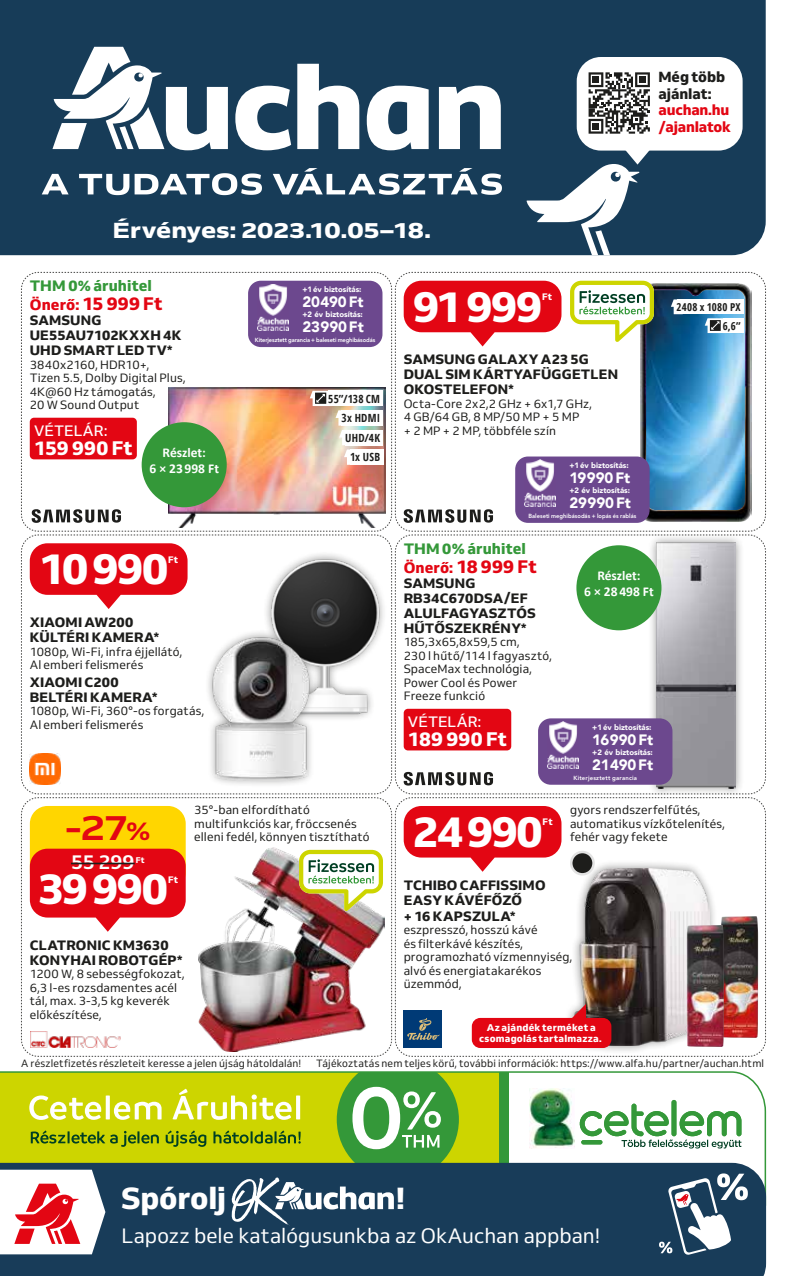
<style>
.page{position:relative;width:787px;height:1276px;background:#fff}
.page>*{position:absolute;margin:0;border:0;box-sizing:border-box;transform-origin:0 0}
.t1{font:800 42.9px "Venn";letter-spacing:-.04em;color:#fff}
.t2{font:700 34.65px "Venn Semi Ex";color:#e30613}
.t3{font:800 30.3px "Venn";color:#fff}
.t4{font:21.6px "Venn Semi Ex X Bold";letter-spacing:-.015em;color:#fff}
.t5{font:20.55px "Venn";color:#fff}
.t6{font:700 19.8px "Venn";color:#fff}
.t7{font:800 19.5px "Venn";letter-spacing:.005em;color:#fff}
.t8{font:800 18px "Venn";letter-spacing:.005em;color:#e30613}
.t9{font:900 15px/24.9px "Avenir";letter-spacing:-.005em;color:#fff}
.t10{font:800 15px "Venn";letter-spacing:.01em;color:#349839}
.t11{font:500 15px "Venn";letter-spacing:.01em;color:#fff}
.t12{font:800 14.55px/16.6px "Venn";letter-spacing:-.01em;color:#e30613}
.t13{font:800 14.55px/16.6px "Venn";color:#1d1d1b}
.t14{font:800 13.5px/15px "Venn";letter-spacing:.015em;color:#1d1d1b}
.t15{font:700 13.5px/16.2px "Calibri";color:#fff;text-align:center}
.t16{font:12px/13.5px "Venn";letter-spacing:.01em;color:#1d1d1b}
.t17{font:700 condensed 11.25px "Open Sans";letter-spacing:.02em;color:#1d1d1b}
.t18{font:700 condensed 10.8px/18.9px "Open Sans";letter-spacing:.025em;color:#1d1d1b;text-align:right}
.t19{font:10.5px "Venn";letter-spacing:.015em;color:#1d1d1b}
.t20{font:800 9.75px/10.5px "Venn";letter-spacing:.025em;color:#fff;text-align:center}
.t21{font:800 9.3px "Venn";letter-spacing:.015em;color:#fff}
.t22{font:800 8.25px "Venn";color:#fff}
.t23{font:900 7.8px "Avenir";color:#fff}
.t24{font:800 6px "Avenir";letter-spacing:-.02em;color:#fff;scale:.96 1}
.t25{font:800 6px "Avenir";letter-spacing:.005em;color:#fff;scale:.96 1}
.t26{font:800 6px "Avenir";letter-spacing:.03em;color:#fff}
.s1{font-size:15px}
.s2{font-size:25.35px}
</style>
<div class="page">
<svg style="left:0;top:1071px;width:766px;height:91px"></svg>
<div style="left:0;top:0;width:765px;height:255px;background:#173c58"></div>
<svg style="left:297px;top:64px;width:62px;height:85px"></svg>
<svg style="left:367px;top:86px;width:61px;height:64px"></svg>
<svg style="left:439px;top:86px;width:62px;height:63px"></svg>
<svg style="left:235px;top:86px;width:56px;height:64px"></svg>
<svg style="left:52px;top:47px;width:176px;height:103px"></svg>
<svg style="left:42px;top:174px;width:27px;height:20px"></svg>
<svg style="left:79px;top:174px;width:50px;height:21px"></svg>
<svg style="left:135px;top:173px;width:127px;height:22px"></svg>
<svg style="left:273px;top:168px;width:229px;height:27px"></svg>
<div style="left:576px;top:57px;width:166px;height:94px;background:#fff;border-radius:24px"></div>
<svg style="left:526px;top:146px;width:127px;height:109px"></svg>
<svg style="left:588px;top:72px;width:62px;height:62px"></svg>
<div style="left:0;top:1162px;width:766px;height:114px;background:#183c59"></div>
<svg style="left:0;top:1169px;width:105px;height:85px"></svg>
<svg style="left:659px;top:1173px;width:88px;height:94px"></svg>
<svg style="left:231px;top:1177px;width:163px;height:48px"></svg>
<img style="left:21px;top:272px;width:745px;height:785px">
<div style="left:142px;top:422px;width:85px;height:85px;background:#349839;border-radius:50%"></div>
<div style="left:576px;top:545px;width:85px;height:85px;background:#349839;border-radius:50%"></div>
<p class="t13" style="left:658px;top:68px;width:68px">Még több ajánlat:</p>
<p class="t12" style="left:658px;top:101px;width:74px">auchan.hu /ajanlatok</p>
<h3 class="t4" style="left:113px;top:216px;width:319px">Érvényes: 2023.10.05–18.</h3>
<p class="t10" style="left:30px;top:276px;width:124px">THM 0% áruhitel</p>
<h3 class="t8" style="left:30px;top:293px;width:134px"><span class="s1">Önerő:</span> 15 999 Ft</h3>
<p class="t14" style="left:30px;top:313px;width:153px">SAMSUNG<br>UE55AU7102KXXH 4K<br>UHD SMART LED TV*</p>
<p class="t16" style="left:30px;top:358px;width:157px">3840x2160, HDR10+,<br>Tizen 5.5, Dolby Digital Plus,<br>4K@60 Hz támogatás,<br>20 W Sound Output</p>
<p class="t11" style="left:34px;top:421px;width:75px">VÉTELÁR:</p>
<h3 class="t7" style="left:34px;top:436px;width:100px">159 990 Ft</h3>
<p class="t15" style="left:149px;top:444px;width:71px">Részlet:<br>6 × 23 998 Ft</p>
<p class="t23" style="left:302px;top:282px;width:61px">+1év biztosítás:</p>
<p class="t23" style="left:302px;top:307px;width:62px">+2 év biztosítás:</p>
<p class="t9" style="left:302px;top:289px;width:63px">20490Ft<br>23990Ft</p>
<p class="t24" style="left:255px;top:335px;width:127px">Kiterjesztett garancia + baleseti meghibásodás</p>
<p class="t17" style="left:328px;top:391px;width:53px">55”/138 CM</p>
<p class="t17" style="left:345px;top:430px;width:36px">UHD/4K</p>
<p class="t17" style="left:341px;top:410px;width:40px">3x HDMI</p>
<p class="t17" style="left:350px;top:449px;width:32px">1x USB</p>
<h1 class="t1" style="left:413px;top:279px;width:131px">91 999</h1>
<p class="t21" style="left:542px;top:291px;width:12px">Ft</p>
<p class="t14" style="left:404px;top:352px;width:216px">SAMSUNG GALAXY A23 5G<br>DUAL SIM KÁRTYAFÜGGETLEN<br>OKOSTELEFON*</p>
<p class="t16" style="left:404px;top:397px;width:190px">Octa-Core 2x2,2 GHz + 6x1,7 GHz,<br>4 GB/64 GB, 8 MP/50 MP + 5 MP<br>+ 2 MP + 2 MP, többféle szín</p>
<p class="t23" style="left:569px;top:458px;width:61px">+1év biztosítás:</p>
<p class="t23" style="left:569px;top:483px;width:62px">+2 év biztosítás:</p>
<p class="t9" style="left:569px;top:465px;width:63px">19990Ft<br>29990Ft</p>
<p class="t25" style="left:528px;top:511px;width:114px">Baleseti meghibásodás + lopás és rablás</p>
<p class="t18" style="left:676px;top:297px;width:65px">2408 x 1080 PX<br>6,6”</p>
<h1 class="t1" style="left:39px;top:542px;width:131px">10 990</h1>
<p class="t21" style="left:168px;top:553px;width:12px">Ft</p>
<p class="t14" style="left:30px;top:614px;width:131px">XIAOMI AW200<br>KÜLTÉRI KAMERA*</p>
<p class="t16" style="left:30px;top:644px;width:154px">1080p, Wi-Fi, infra éjjellátó,<br>Al emberi felismerés</p>
<p class="t14" style="left:30px;top:674px;width:129px">XIAOMI C200<br>BELTÉRI KAMERA*</p>
<p class="t16" style="left:30px;top:704px;width:176px">1080p, Wi-Fi, 360°-os forgatás,<br>Al emberi felismerés</p>
<h2 class="t2" style="left:65px;top:806px;width:88px">-27<span class="s2">%</span></h2>
<p class="t16" style="left:194px;top:803px;width:177px">35°-ban elfordítható multifunkciós kar, fröccsenés elleni fedél, könnyen tisztítható</p>
<h3 class="t6" style="left:71px;top:850px;width:65px">55 299</h3>
<p class="t22" style="left:136px;top:854px;width:10px">Ft</p>
<h1 class="t1" style="left:38px;top:862px;width:132px">39 990</h1>
<p class="t21" style="left:168px;top:873px;width:12px">Ft</p>
<p class="t14" style="left:30px;top:937px;width:154px">CLATRONIC KM3630<br>KONYHAI ROBOTGÉP*</p>
<p class="t16" style="left:30px;top:967px;width:156px">1200 W, 8 sebességfokozat,<br>6,3 l-es rozsdamentes acél tál, max. 3-3,5 kg keverék előkészítése,</p>
<p class="t10" style="left:404px;top:539px;width:124px">THM 0% áruhitel</p>
<h3 class="t8" style="left:404px;top:555px;width:134px"><span class="s1">Önerő:</span> 18 999 Ft</h3>
<p class="t14" style="left:404px;top:575px;width:133px">SAMSUNG<br>RB34C670DSA/EF<br>ALULFAGYASZTÓS<br>HŰTŐSZEKRÉNY*</p>
<p class="t16" style="left:404px;top:635px;width:150px">185,3x65,8x59,5 cm,<br>230 l hűtő/114 l fagyasztó,<br>SpaceMax technológia,<br>Power Cool és Power<br>Freeze funkció</p>
<p class="t11" style="left:408px;top:712px;width:75px">VÉTELÁR:</p>
<h3 class="t7" style="left:408px;top:727px;width:100px">189 990 Ft</h3>
<p class="t15" style="left:584px;top:567px;width:71px">Részlet:<br>6 × 28 498 Ft</p>
<p class="t23" style="left:592px;top:720px;width:61px">+1év biztosítás:</p>
<p class="t23" style="left:592px;top:745px;width:62px">+2 év biztosítás:</p>
<p class="t9" style="left:592px;top:727px;width:62px">16990Ft<br>21490Ft</p>
<p class="t26" style="left:573px;top:773px;width:65px">Kiterjesztett garancia</p>
<p class="t16" style="left:570px;top:803px;width:156px">gyors rendszerfelfűtés, automatikus vízkőtelenítés, fehér vagy fekete</p>
<h1 class="t1" style="left:412px;top:804px;width:132px">24 990</h1>
<p class="t21" style="left:542px;top:816px;width:12px">Ft</p>
<p class="t14" style="left:404px;top:878px;width:143px">TCHIBO CAFFISSIMO<br>EASY KÁVÉFŐZŐ<br>+ 16 KAPSZULA*</p>
<p class="t16" style="left:404px;top:923px;width:170px">eszpresszó, hosszú kávé<br>és filterkávé készítés, programozható vízmennyiség, alvó és energiatakarékos üzemmód,</p>
<p class="t20" style="left:479px;top:1022px;width:124px">Az ajándék terméket a csomagolás tartalmazza.</p>
<p class="t19" style="left:21px;top:1057px;width:281px">A részletfizetés részleteit keresse a jelen újság hátoldalán!</p>
<p class="t19" style="left:316px;top:1057px;width:449px">Tájékoztatás nem teljes körű, további információk: https://www.alfa.hu/partner/auchan.html</p>
<h3 class="t3" style="left:121px;top:1178px;width:106px">Spórolj</h3>
<h3 class="t3" style="left:396px;top:1178px;width:11px">!</h3>
<h3 class="t5" style="left:122px;top:1223px;width:480px">Lapozz bele katalógusunkba az OkAuchan appban!</h3>
</div>
